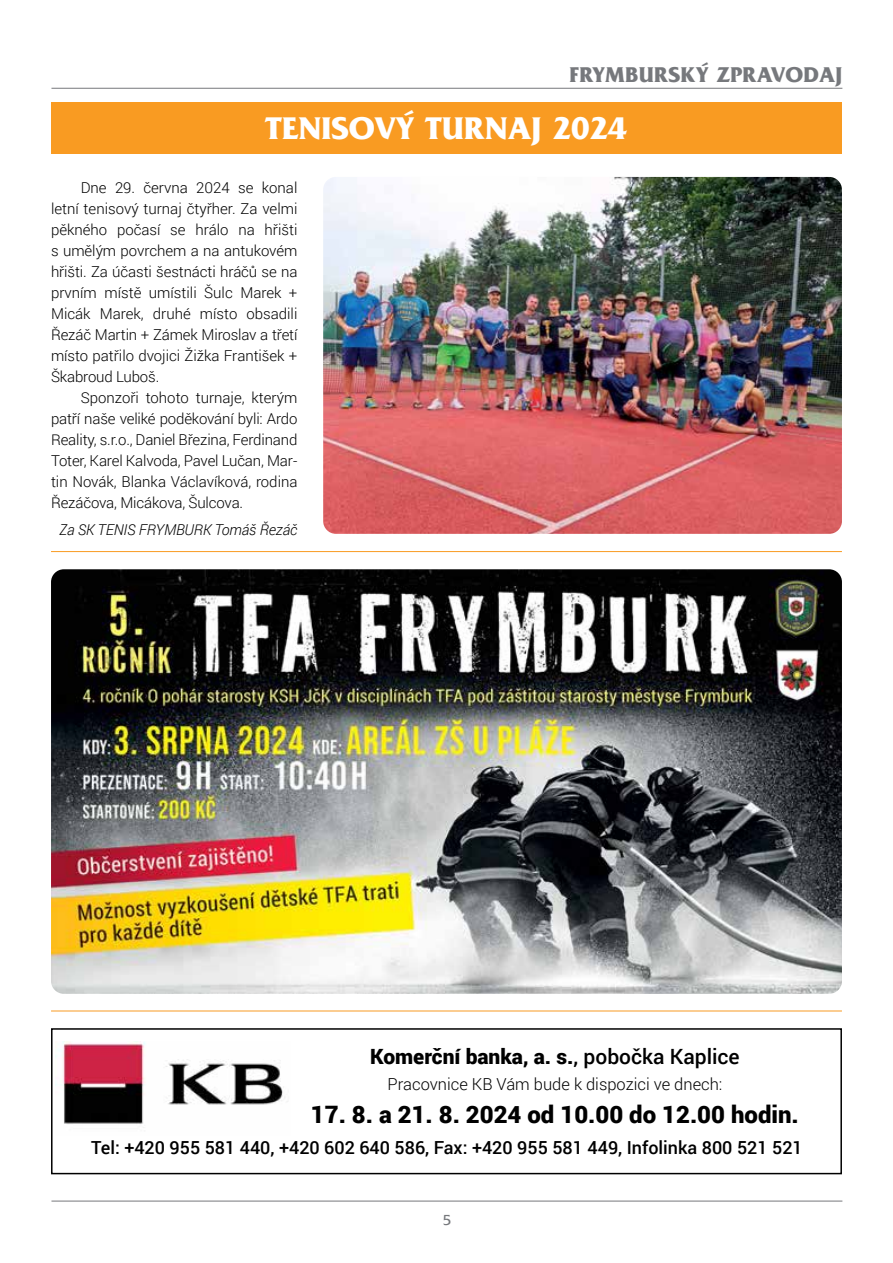
<style>
.page{position:relative;width:893px;height:1263px;background:#fff}
.page>*{position:absolute;margin:0;border:0;box-sizing:border-box;transform-origin:0 0}
.t1{font:33px "France CE Bold";color:#fff}
.t2{font:900 24px "Roboto";color:#000}
.t3{font:22.5px "France CE Bold";letter-spacing:.015em;color:#76787c}
.t4{font:900 21px "Roboto";color:#000}
.t5{font:500 18px "Roboto";color:#000}
.t6{font:300 16.5px "Roboto";color:#000}
.t7{font:300 15px/21px "Roboto";letter-spacing:-.005em;color:#000;text-align:justify}
.t8{font:italic 300 15px "Roboto";letter-spacing:-.01em;color:#000}
.t9{font:15px "France CE";color:#76787c}
.s1{font-weight:500}
</style>
<div class="page">
<hr style="left:51px;top:1201px;width:791px;height:1px;background:#76787c">
<hr style="left:51px;top:88px;width:791px;height:1px;background:#76787c">
<div style="left:51px;top:102px;width:791px;height:51px;background:#f99b22"></div>
<img style="left:323px;top:177px;width:519px;height:357px;border-radius:13px">
<img style="left:51px;top:569px;width:791px;height:425px;border-radius:13px">
<hr style="left:51px;top:551px;width:791px;height:1px;background:#f99b22">
<hr style="left:51px;top:1010px;width:791px;height:1px;background:#f99b22">
<img style="left:55px;top:1042px;width:233px;height:86px">
<div style="left:51px;top:1028px;width:791px;height:146px;border:2px solid #000"></div>
<p class="t3" style="left:570px;top:61px;width:274px">FRYMBURSKÝ ZPRAVODAJ</p>
<p class="t1" style="left:266px;top:109px;width:363px">TENISOVÝ TURNAJ 2024</p>
<p class="t7" style="left:51px;top:176px;width:248px;text-indent:30px">Dne 29. června 2024 se konal letní tenisový turnaj čtyřher. Za velmi pěkného počasí se hrálo na hřišti s umělým povrchem a na antukovém hřišti. Za účasti šestnácti hráčů se na prvním místě umístili Šulc Marek + Micák Marek, druhé místo obsadili Řezáč Martin + Zámek Miroslav a třetí místo patřilo dvojici Žižka František + Škabroud Luboš.</p>
<p class="t7" style="left:51px;top:386px;width:248px;text-indent:30px">Sponzoři tohoto turnaje, kterým patří naše veliké poděkování byli: Ardo Reality, s.r.o., Daniel Březina, Ferdinand Toter, Karel Kalvoda, Pavel Lučan, Mar&shy;tin Novák, Blanka Václavíková, rodina Řezáčova, Micákova, Šulcova.</p>
<p class="t8" style="left:60px;top:519px;width:239px">Za SK TENIS FRYMBURK Tomáš Řezáč</p>
<p class="t4" style="left:370px;top:1042px;width:371px">Komerční banka, a. s.<span class="s1">, pobočka Kaplice</span></p>
<p class="t6" style="left:387px;top:1072px;width:336px">Pracovnice KB Vám bude k dispozici ve dnech:</p>
<p class="t2" style="left:311px;top:1098px;width:489px">17. 8. a 21. 8. 2024 od 10.00 do 12.00 hodin.</p>
<p class="t5" style="left:91px;top:1135px;width:713px">Tel: +420 955 581 440, +420 602 640 586, Fax: +420 955 581 449, Infolinka 800 521 521</p>
<p class="t9" style="left:443px;top:1212px;width:10px">5</p>
</div>
